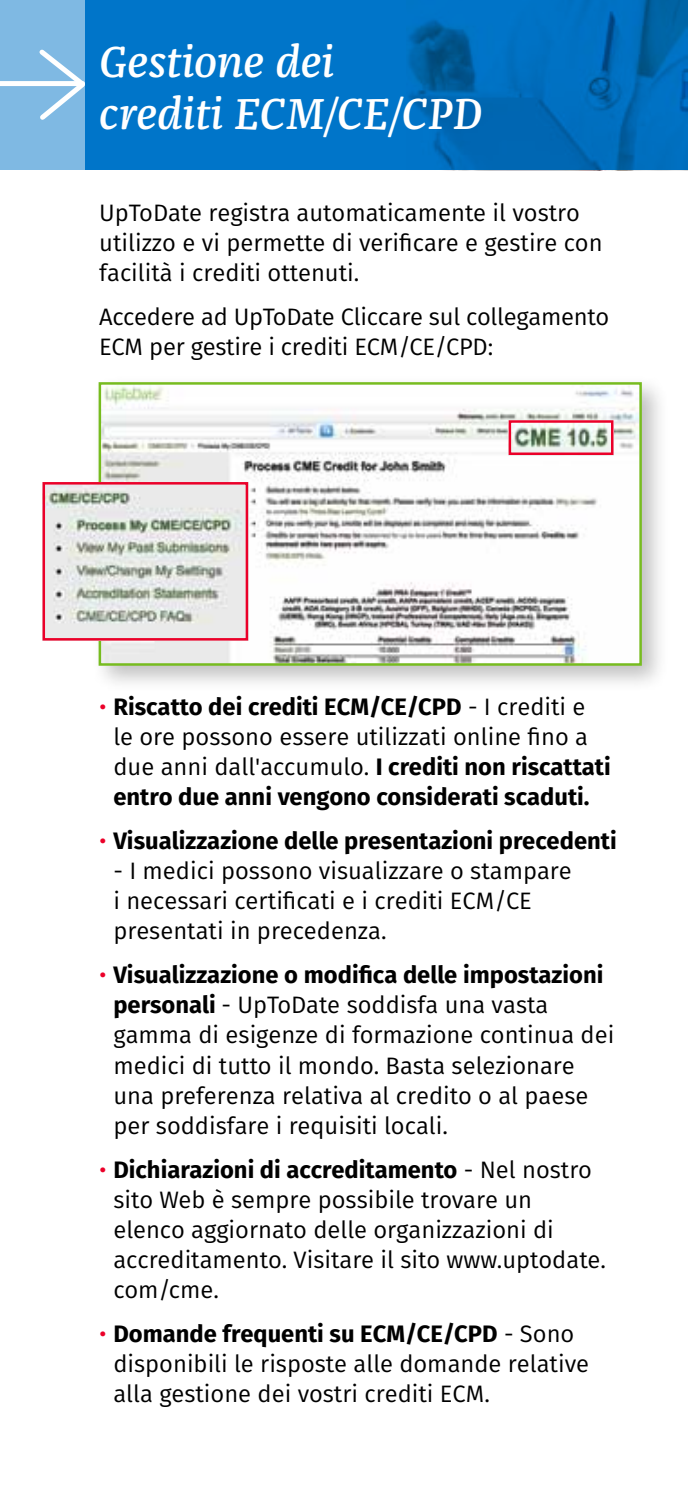
<style>
.page{position:relative;width:688px;height:1510px;background:#fff}
.page>*{position:absolute;margin:0;border:0;box-sizing:border-box;transform-origin:0 0}
.t1{font:italic 500 45px/52.5px "Franziska Pro";color:#fff}
.t2{font:23.75px/30px "Fira Sans";color:#000}
.t3{font:700 23.75px "Fira Sans";color:#000}
.s1{font-weight:700}
.s2{font-weight:400;color:#eb0029}
.s3{color:#eb0029}
</style>
<div class="page">
<div style="left:672px;top:81px;width:16px;height:5px;background:#0057ae"></div>
<svg style="left:85px;top:0;width:602px;height:170px;background:#0070c0"></svg>
<div style="left:0;top:0;width:85px;height:170px;background:#7fb9e3"></div>
<div style="left:0;top:81px;width:83px;height:5px;background:#fff"></div>
<svg style="left:39px;top:45px;width:50px;height:79px"></svg>
<div style="left:91px;top:374px;width:578px;height:320px;background:#000;opacity:.25"></div>
<img style="left:102px;top:385px;width:536px;height:278px">
<div style="left:99px;top:382px;width:543px;height:284px;border:2px solid #77bc1f"></div>
<img style="left:511px;top:423px;width:99px;height:29px">
<div style="left:508px;top:420px;width:105px;height:35px;border:2px solid #eb0029"></div>
<img style="left:46px;top:485px;width:199px;height:152px">
<div style="left:43px;top:482px;width:205px;height:158px;border:2px solid #eb0029"></div>
<h1 class="t1" style="left:99px;top:35px;width:385px">Gestione dei<br>crediti ECM/CE/CPD</h1>
<p class="t2" style="left:99px;top:197px;width:505px">UpToDate registra automaticamente il vostro utilizzo e vi permette di verificare e gestire con facilità i crediti ottenuti.</p>
<p class="t2" style="left:99px;top:301px;width:511px">Accedere ad UpToDate Cliccare sul collegamento<br>ECM per gestire i crediti ECM/CE/CPD:</p>
<p class="t2" style="left:113px;top:691px;width:499px;text-indent:256px"><span class="s1">/CE/CPD</span> - I crediti e le ore possono essere utilizzati online fino a due anni dall'accumulo. <span class="s1">I crediti non riscattati entro due anni vengono considerati scaduti.</span></p>
<p class="t3" style="left:99px;top:821px;width:519px"><span class="s2">•</span> Visualizzazione delle presentazioni precedenti</p>
<p class="t2" style="left:113px;top:855px;width:460px">- I medici possono visualizzare o stampare i necessari certificati e i crediti ECM/CE presentati in precedenza.</p>
<p class="t2" style="left:113px;top:959px;width:502px;text-indent:-14px"><span class="s3">•</span> <span class="s1">Visualizzazione o modifica delle impostazioni personali</span> - UpToDate soddisfa una vasta gamma di esigenze di formazione continua dei medici di tutto il mondo. Basta selezionare una preferenza relativa al credito o al paese per soddisfare i requisiti locali.</p>
<p class="t2" style="left:113px;top:1153px;width:494px;text-indent:-14px"><span class="s3">•</span> <span class="s1">Dichiarazioni di accreditamento</span> - Nel nostro sito Web è sempre possibile trovare un elenco aggiornato delle organizzazioni di accreditamento. Visitare il sito www.uptodate. com/cme.</p>
<p class="t3" style="left:99px;top:1313px;width:277px"><span class="s2">•</span> Domande frequenti su ECM</p>
<p class="t3" style="left:99px;top:687px;width:241px"><span class="s2">•</span> Riscatto dei crediti ECM</p>
<p class="t2" style="left:113px;top:1318px;width:477px;text-indent:292px"><span class="s1">/CE/CPD</span> - Sono disponibili le risposte alle domande relative alla gestione dei vostri crediti ECM.</p>
</div>
